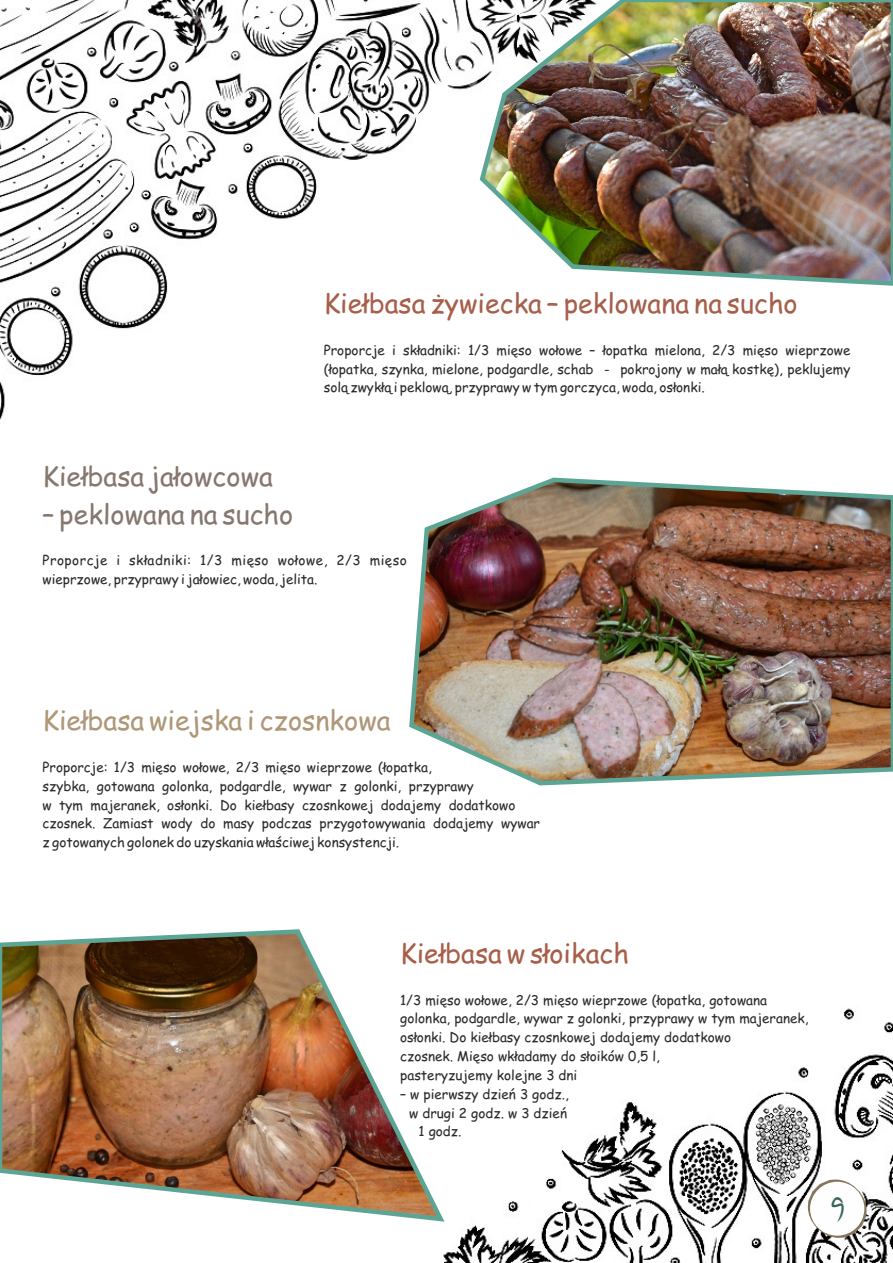
<style>
.page{position:relative;width:893px;height:1263px;background:#fff}
.page>*{position:absolute;margin:0;border:0;box-sizing:border-box;transform-origin:0 0}
.t1{font:36px "Gunny Rewritten";color:#386459}
.t2{font:27px "Comic Sans MS";color:#a75f4a}
.t3{font:27px "Comic Sans MS";color:#86776f}
.t4{font:27px "Comic Sans MS";color:#af9778}
.t5{font:13.5px/18.8px "Comic Sans MS";color:#2b2a29}
</style>
<div class="page">
<img style="left:0;top:0;width:477px;height:421px">
<img style="left:443px;top:1008px;width:450px;height:254px">
<div style="left:808px;top:1180px;width:58px;height:57px;border:3px solid #86755d;border-radius:50%"></div>
<div style="left:810px;top:1182px;width:54px;height:54px;background:#fefefe;border-radius:50%"></div>
<img style="left:0;top:929px;width:448px;height:295px">
<img style="left:409px;top:477px;width:484px;height:309px">
<img style="left:477px;top:0;width:416px;height:286px">
<h2 class="t2" style="left:324px;top:292px;width:476px">Kiełbasa żywiecka – peklowana na sucho</h2>
<p class="t5" style="left:324px;top:342px;width:528px;text-align:justify">Proporcje i składniki: 1/3 mięso wołowe – łopatka mielona, 2/3 mięso wieprzowe (łopatka, szynka, mielone, podgardle, schab - pokrojony w małą kostkę), peklujemy solą zwykłą i peklową, przyprawy w tym gorczyca, woda, osłonki.</p>
<h2 class="t3" style="left:43px;top:464px;width:232px">Kiełbasa jałowcowa</h2>
<h2 class="t3" style="left:43px;top:502px;width:252px">– peklowana na sucho</h2>
<p class="t5" style="left:43px;top:552px;width:366px">Proporcje i składniki: 1/3 mięso wołowe, 2/3 mięso wieprzowe, przyprawy i jałowiec, woda, jelita.</p>
<h2 class="t4" style="left:43px;top:709px;width:350px">Kiełbasa wiejska i czosnkowa</h2>
<p class="t5" style="left:43px;top:759px;width:499px">Proporcje: 1/3 mięso wołowe, 2/3 mięso wieprzowe (łopatka,<br>szybka, gotowana golonka, podgardle, wywar z golonki, przyprawy<br>w tym majeranek, osłonki. Do kiełbasy czosnkowej dodajemy dodatkowo czosnek. Zamiast wody do masy podczas przygotowywania dodajemy wywar z gotowanych golonek do uzyskania właściwej konsystencji.</p>
<h2 class="t2" style="left:400px;top:941px;width:230px">Kiełbasa w słoikach</h2>
<p class="t5" style="left:400px;top:992px;width:410px">1/3 mięso wołowe, 2/3 mięso wieprzowe (łopatka, gotowana golonka, podgardle, wywar z golonki, przyprawy w tym majeranek, osłonki. Do kiełbasy czosnkowej dodajemy dodatkowo<br>czosnek. Mięso wkładamy do słoików 0,5 l,<br>pasteryzujemy kolejne 3 dni</p>
<p class="t5" style="left:400px;top:1086px;width:170px">– w pierwszy dzień 3 godz.,</p>
<p class="t5" style="left:409px;top:1104px;width:159px">w drugi 2 godz. w 3 dzień</p>
<p class="t5" style="left:419px;top:1123px;width:44px">1 godz.</p>
<h1 class="t1" style="left:831px;top:1188px;width:15px">9</h1>
</div>
